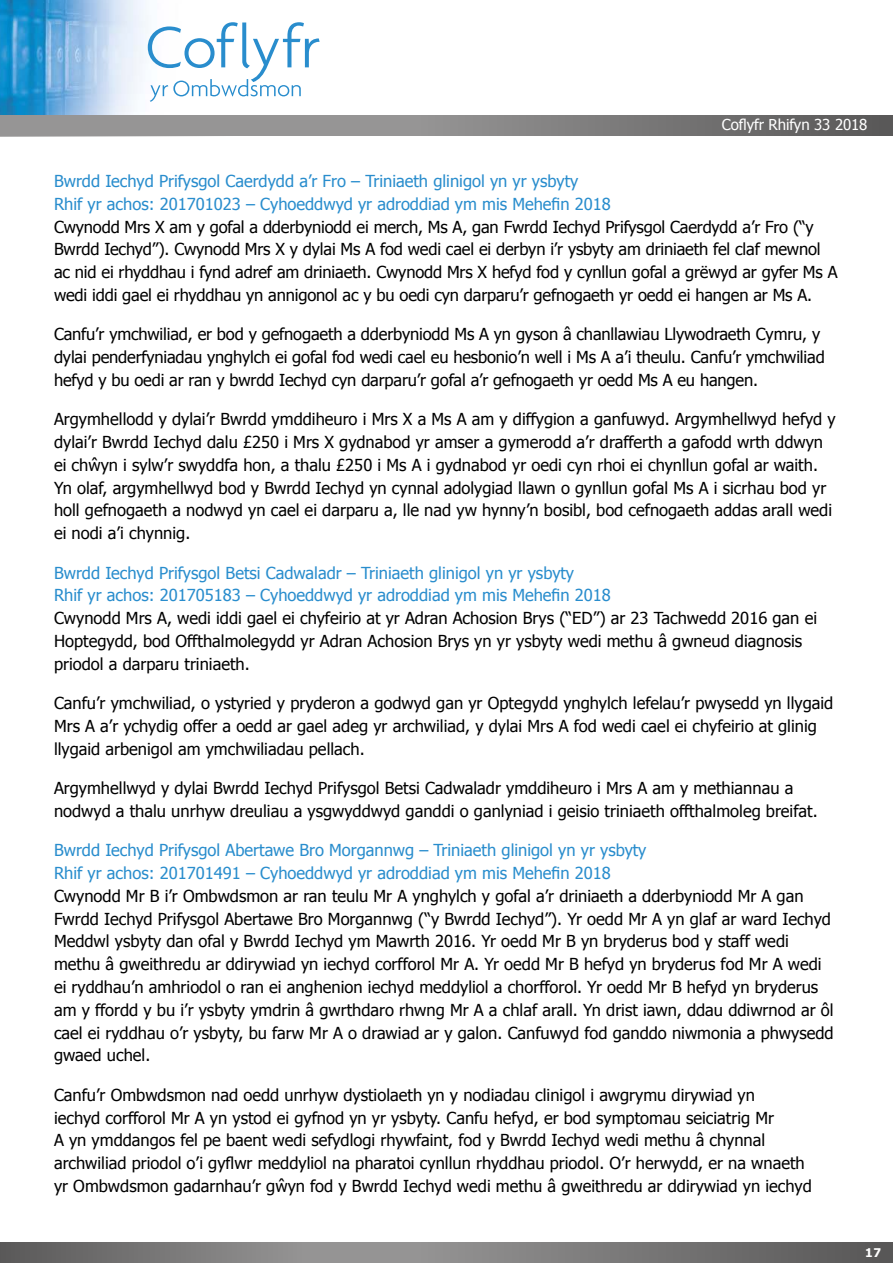
<style>
.page{position:relative;width:893px;height:1263px;background:#fff}
.page>*{position:absolute;margin:0;border:0;box-sizing:border-box;transform-origin:0 0}
.t1{font:16.5px/22.8px "Tahoma";color:#000}
.t2{font:16.5px/22.8px "Tahoma";color:#298dcd}
.t3{font:15px "Tahoma";letter-spacing:-.005em;color:#fff}
.t4{font:700 12px "Tahoma";color:#fff}
</style>
<div class="page">
<svg style="left:0;top:1242px;width:893px;height:21px;background:#7a7979"></svg>
<img style="left:0;top:0;width:148px;height:115px">
<svg style="left:0;top:136px;width:205px;height:1px"></svg>
<svg style="left:0;top:115px;width:893px;height:21px;background:#858484"></svg>
<svg style="left:148px;top:22px;width:172px;height:80px"></svg>
<p class="t3" style="left:722px;top:115px;width:147px">Coflyfr Rhifyn 33 2018</p>
<p class="t2" style="left:54px;top:169px;width:558px">Bwrdd Iechyd Prifysgol Caerdydd a’r Fro – Triniaeth glinigol yn yr ysbyty<br>Rhif yr achos: 201701023 – Cyhoeddwyd yr adroddiad ym mis Mehefin 2018</p>
<p class="t1" style="left:54px;top:214px;width:785px">Cwynodd Mrs X am y gofal a dderbyniodd ei merch, Ms A, gan Fwrdd Iechyd Prifysgol Caerdydd a’r Fro (“y Bwrdd Iechyd”). Cwynodd Mrs X y dylai Ms A fod wedi cael ei derbyn i’r ysbyty am driniaeth fel claf mewnol ac nid ei rhyddhau i fynd adref am driniaeth. Cwynodd Mrs X hefyd fod y cynllun gofal a grëwyd ar gyfer Ms A wedi iddi gael ei rhyddhau yn annigonol ac y bu oedi cyn darparu’r gefnogaeth yr oedd ei hangen ar Ms A.</p>
<p class="t1" style="left:54px;top:322px;width:772px">Canfu’r ymchwiliad, er bod y gefnogaeth a dderbyniodd Ms A yn gyson â chanllawiau Llywodraeth Cymru, y dylai penderfyniadau ynghylch ei gofal fod wedi cael eu hesbonio’n well i Ms A a’i theulu. Canfu’r ymchwiliad hefyd y bu oedi ar ran y bwrdd Iechyd cyn darparu’r gofal a’r gefnogaeth yr oedd Ms A eu hangen.</p>
<p class="t1" style="left:54px;top:407px;width:783px">Argymhellodd y dylai’r Bwrdd ymddiheuro i Mrs X a Ms A am y diffygion a ganfuwyd. Argymhellwyd hefyd y dylai’r Bwrdd Iechyd dalu £250 i Mrs X gydnabod yr amser a gymerodd a’r drafferth a gafodd wrth ddwyn ei chŵyn i sylw’r swyddfa hon, a thalu £250 i Ms A i gydnabod yr oedi cyn rhoi ei chynllun gofal ar waith.<br>Yn olaf, argymhellwyd bod y Bwrdd Iechyd yn cynnal adolygiad llawn o gynllun gofal Ms A i sicrhau bod yr holl gefnogaeth a nodwyd yn cael ei darparu a, lle nad yw hynny’n bosibl, bod cefnogaeth addas arall wedi ei nodi a’i chynnig.</p>
<p class="t2" style="left:54px;top:560px;width:558px">Bwrdd Iechyd Prifysgol Betsi Cadwaladr – Triniaeth glinigol yn yr ysbyty<br>Rhif yr achos: 201705183 – Cyhoeddwyd yr adroddiad ym mis Mehefin 2018</p>
<p class="t1" style="left:54px;top:606px;width:765px">Cwynodd Mrs A, wedi iddi gael ei chyfeirio at yr Adran Achosion Brys (“ED”) ar 23 Tachwedd 2016 gan ei<br>Hoptegydd, bod Offthalmolegydd yr Adran Achosion Brys yn yr ysbyty wedi methu â gwneud diagnosis priodol a darparu triniaeth.</p>
<p class="t1" style="left:54px;top:691px;width:781px">Canfu’r ymchwiliad, o ystyried y pryderon a godwyd gan yr Optegydd ynghylch lefelau’r pwysedd yn llygaid<br>Mrs A a’r ychydig offer a oedd ar gael adeg yr archwiliad, y dylai Mrs A fod wedi cael ei chyfeirio at glinig llygaid arbenigol am ymchwiliadau pellach.</p>
<p class="t1" style="left:54px;top:776px;width:765px">Argymhellwyd y dylai Bwrdd Iechyd Prifysgol Betsi Cadwaladr ymddiheuro i Mrs A am y methiannau a nodwyd a thalu unrhyw dreuliau a ysgwyddwyd ganddi o ganlyniad i geisio triniaeth offthalmoleg breifat.</p>
<p class="t2" style="left:54px;top:838px;width:594px">Bwrdd Iechyd Prifysgol Abertawe Bro Morgannwg – Triniaeth glinigol yn yr ysbyty<br>Rhif yr achos: 201701491 – Cyhoeddwyd yr adroddiad ym mis Mehefin 2018</p>
<p class="t1" style="left:54px;top:883px;width:781px">Cwynodd Mr B i’r Ombwdsmon ar ran teulu Mr A ynghylch y gofal a’r driniaeth a dderbyniodd Mr A gan Fwrdd Iechyd Prifysgol Abertawe Bro Morgannwg (“y Bwrdd Iechyd”). Yr oedd Mr A yn glaf ar ward Iechyd Meddwl ysbyty dan ofal y Bwrdd Iechyd ym Mawrth 2016. Yr oedd Mr B yn bryderus bod y staff wedi methu â gweithredu ar ddirywiad yn iechyd corfforol Mr A. Yr oedd Mr B hefyd yn bryderus fod Mr A wedi ei ryddhau’n amhriodol o ran ei anghenion iechyd meddyliol a chorfforol. Yr oedd Mr B hefyd yn bryderus am y ffordd y bu i’r ysbyty ymdrin â gwrthdaro rhwng Mr A a chlaf arall. Yn drist iawn, ddau ddiwrnod ar ôl cael ei ryddhau o’r ysbyty, bu farw Mr A o drawiad ar y galon. Canfuwyd fod ganddo niwmonia a phwysedd gwaed uchel.</p>
<p class="t1" style="left:54px;top:1082px;width:759px">Canfu’r Ombwdsmon nad oedd unrhyw dystiolaeth yn y nodiadau clinigol i awgrymu dirywiad yn<br>iechyd corfforol Mr A yn ystod ei gyfnod yn yr ysbyty. Canfu hefyd, er bod symptomau seiciatrig Mr<br>A yn ymddangos fel pe baent wedi sefydlogi rhywfaint, fod y Bwrdd Iechyd wedi methu â chynnal archwiliad priodol o’i gyflwr meddyliol na pharatoi cynllun rhyddhau priodol. O’r herwydd, er na wnaeth yr Ombwdsmon gadarnhau’r gŵyn fod y Bwrdd Iechyd wedi methu â gweithredu ar ddirywiad yn iechyd</p>
<p class="t4" style="left:865px;top:1244px;width:17px">17</p>
</div>
